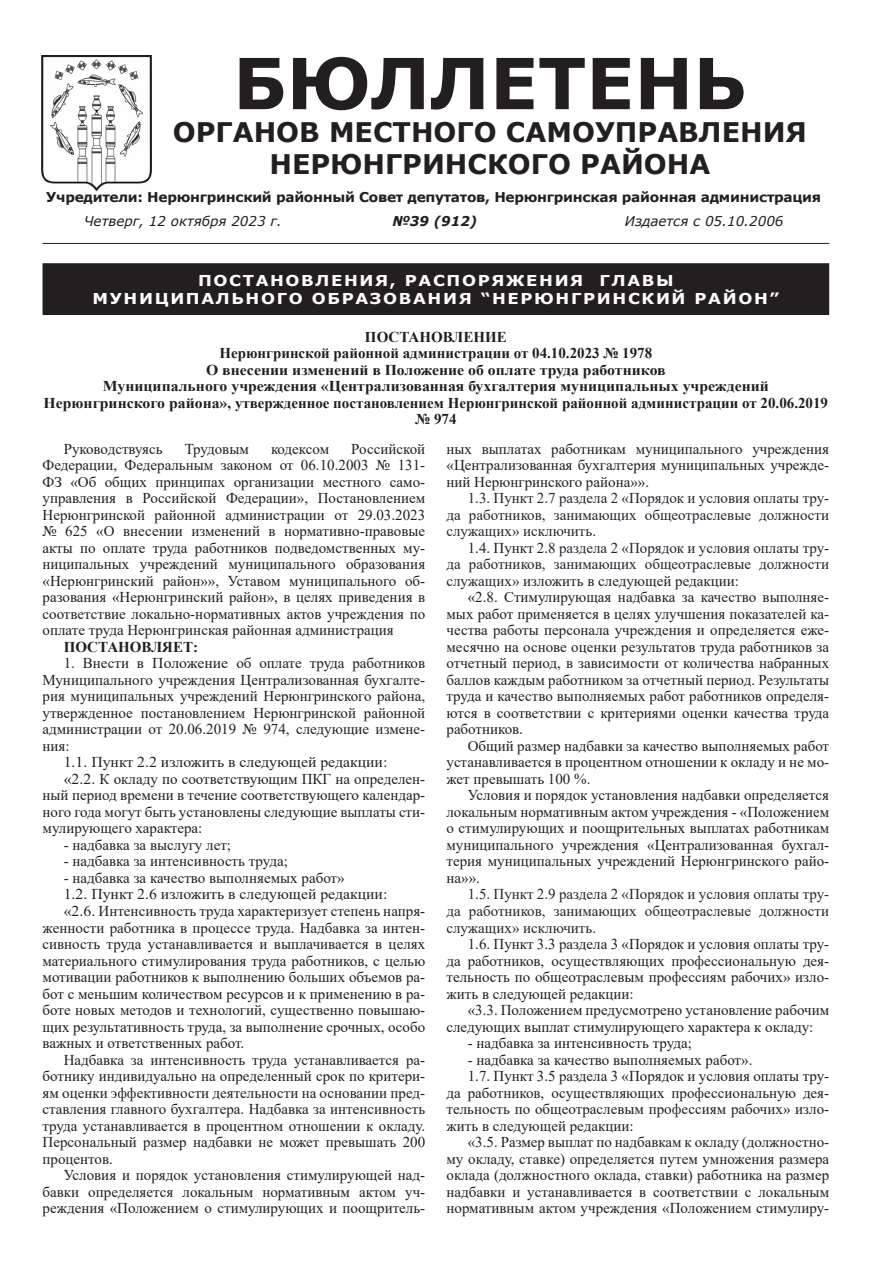
<style>
.page{position:relative;width:893px;height:1263px;background:#fff}
.page>*{position:absolute;margin:0;border:0;box-sizing:border-box;transform-origin:0 0}
.t1{font:700 70.5px "Verdana";color:#231f20}
.t2{font:700 27px "Verdana";color:#231f20}
.ТЕКСТ_ОСНОВА{font:15px/16.5px "Times New Roman";color:#231f20;text-align:justify}
.ТЕКСТ_ОСНОВА-2{font:15px/16.5px "Times New Roman";color:#231f20;text-align:justify;scale:1.05 1}
.ТЕКСТ_ОСНОВА-3{font:15px/16.5px "Times New Roman";color:#22272f;text-align:justify}
.ЗАГОЛОВОК_2_предл{font:700 15px/16.5px "Times New Roman";color:#231f20;text-align:center;scale:1.05 1}
.t3{font:700 15px "Verdana";letter-spacing:.1em;color:#fff;scale:1.1 1}
.ЗАГОЛОВОК_2_предл-2{font:700 15px "Times New Roman";color:#231f20}
.ТЕКСТ_ОСНОВА-4{font:700 15px "Times New Roman";color:#231f20}
.ТЕКСТ_ОСНОВА-5{font:15px "Times New Roman";letter-spacing:-.02em;color:#231f20}
.t4{font:700 13.5px "Verdana";letter-spacing:-.02em;color:#231f20}
.t5{font:italic 13.5px "Verdana";color:#231f20}
.t6{font:italic 700 13.5px "Verdana";color:#231f20}
.s1{color:#231f20}
</style>
<div class="page">
<hr style="left:43px;top:243px;width:786px;height:1px;background:#231f20">
<img style="left:41px;top:55px;width:110px;height:137px">
<div style="left:43px;top:264px;width:785px;height:50px;background:#231f20"></div>
<div style="left:43px;top:263px;width:786px;height:52px;border:2px solid #231f20"></div>
<p class="t1" style="left:233px;top:34px;width:515px">БЮЛЛЕТЕНЬ</p>
<p class="t2" style="left:173px;top:113px;width:636px">ОРГАНОВ МЕСТНОГО САМОУПРАВЛЕНИЯ</p>
<p class="t2" style="left:269px;top:145px;width:442px">НЕРЮНГРИНСКОГО РАЙОНА</p>
<p class="t4" style="left:46px;top:188px;width:776px">Учредители: Нерюнгринский районный Совет депутатов, Нерюнгринская районная администрация</p>
<p class="t5" style="left:84px;top:212px;width:199px">Четверг, 12 октября 2023 г.</p>
<p class="t6" style="left:392px;top:212px;width:86px">№39 (912)</p>
<p class="t5" style="left:625px;top:212px;width:160px">Издается с 05.10.2006</p>
<p class="t3" style="left:198px;top:270px;width:434px">ПОСТАНОВЛЕНИЯ, РАСПОРЯЖЕНИЯ ГЛАВЫ</p>
<p class="t3" style="left:93px;top:288px;width:626px">МУНИЦИПАЛЬНОГО ОБРАЗОВАНИЯ “НЕРЮНГРИНСКИЙ РАЙОН”</p>
<p class="ЗАГОЛОВОК_2_предл-2" style="left:365px;top:326px;width:143px">ПОСТАНОВЛЕНИЕ</p>
<p class="ЗАГОЛОВОК_2_предл-2" style="left:219px;top:342px;width:434px">Нерюнгринской районной администрации от 04.10.2023 № 1978</p>
<p class="ЗАГОЛОВОК_2_предл" style="left:206px;top:361px;width:439px">О внесении изменений в Положение об оплате труда работников</p>
<p class="ЗАГОЛОВОК_2_предл" style="left:44px;top:378px;width:749px">Муниципального учреждения «Централизованная бухгалтерия муниципальных учреждений<br>Нерюнгринского района», утвержденное постановлением Нерюнгринской районной администрации от 20.06.2019 № 974</p>
<p class="ТЕКСТ_ОСНОВА" style="left:64px;top:440px;width:100px">Руководствуясь</p>
<p class="ТЕКСТ_ОСНОВА" style="left:185px;top:440px;width:66px">Трудовым</p>
<p class="ТЕКСТ_ОСНОВА-5" style="left:271px;top:438px;width:60px">кодексом</p>
<p class="ТЕКСТ_ОСНОВА" style="left:446px;top:440px;width:384px">ных выплатах работникам муниципального учреждения «Централизованная бухгалтерия муниципальных учрежде&shy;ний Нерюнгринского района»».</p>
<p class="ТЕКСТ_ОСНОВА-3" style="left:446px;top:490px;width:384px;text-indent:21px">1.3. Пункт 2.7 раздела 2 «Порядок и условия оплаты тру&shy;да работников, занимающих общеотраслевые должности служащих» исключить.</p>
<p class="ТЕКСТ_ОСНОВА-3" style="left:446px;top:539px;width:384px;text-indent:21px"><span class="s1">1.4. Пункт 2.8</span> раздела 2 «Порядок и условия оплаты тру&shy;да работников, занимающих общеотраслевые должности служащих» <span class="s1">изложить в следующей редакции:</span></p>
<p class="ТЕКСТ_ОСНОВА" style="left:446px;top:589px;width:384px;text-indent:21px">«2.8. Стимулирующая надбавка за качество выполняе&shy;мых работ применяется в целях улучшения показателей ка&shy;чества работы персонала учреждения и определяется еже&shy;месячно на основе оценки результатов труда работников за отчетный период, в зависимости от количества набранных баллов каждым работником за отчетный период. Результаты труда и качество выполняемых работ работников определя&shy;ются в соответствии с критериями оценки качества труда работников.</p>
<p class="ТЕКСТ_ОСНОВА" style="left:446px;top:737px;width:384px;text-indent:21px">Общий размер надбавки за качество выполняемых работ устанавливается в процентном отношении к окладу и не мо&shy;жет превышать 100 %.</p>
<p class="ТЕКСТ_ОСНОВА" style="left:446px;top:787px;width:384px;text-indent:21px">Условия и порядок установления надбавки определяется локальным нормативным актом учреждения - «Положением о стимулирующих и поощрительных выплатах работникам муниципального учреждения «Централизованная бухгал&shy;терия муниципальных учреждений Нерюнгринского райо&shy;на»».</p>
<p class="ТЕКСТ_ОСНОВА-3" style="left:446px;top:886px;width:384px;text-indent:21px">1.5. Пункт 2.9 раздела 2 «Порядок и условия оплаты тру&shy;да работников, занимающих общеотраслевые должности служащих» исключить.</p>
<p class="ТЕКСТ_ОСНОВА" style="left:446px;top:935px;width:384px;text-indent:21px">1.6. Пункт 3.3 раздела 3 «Порядок и условия оплаты тру&shy;да работников, осуществляющих профессиональную дея&shy;тельность по общеотраслевым профессиям рабочих» изло&shy;жить в следующей редакции:</p>
<p class="ТЕКСТ_ОСНОВА" style="left:446px;top:1001px;width:384px;text-indent:21px">«3.3. Положением предусмотрено установление рабочим следующих выплат стимулирующего характера к окладу:</p>
<p class="ТЕКСТ_ОСНОВА" style="left:468px;top:1034px;width:226px">- надбавка за интенсивность труда;</p>
<p class="ТЕКСТ_ОСНОВА" style="left:468px;top:1051px;width:286px">- надбавка за качество выполняемых работ».</p>
<p class="ТЕКСТ_ОСНОВА" style="left:446px;top:1067px;width:384px;text-indent:21px">1.7. Пункт 3.5 раздела 3 «Порядок и условия оплаты тру&shy;да работников, осуществляющих профессиональную дея&shy;тельность по общеотраслевым профессиям рабочих» изло&shy;жить в следующей редакции:</p>
<p class="ТЕКСТ_ОСНОВА" style="left:446px;top:1133px;width:384px;text-indent:21px">«3.5. Размер выплат по надбавкам к окладу (должностно&shy;му окладу, ставке) определяется путем умножения размера оклада (должностного оклада, ставки) работника на размер надбавки и устанавливается в соответствии с локальным нормативным актом учреждения «Положением стимулиру-</p>
<p class="ТЕКСТ_ОСНОВА" style="left:43px;top:440px;width:384px;text-indent:309px">Российской Федерации, Федеральным законом от 06.10.2003 № 131- ФЗ «Об общих принципах организации местного само&shy;управления в Российской Федерации», Постановлением Нерюнгринской районной администрации от 29.03.2023 № 625 «О внесении изменений в нормативно-правовые акты по оплате труда работников подведомственных му&shy;ниципальных учреждений муниципального образования «Нерюнгринский район»», Уставом муниципального об&shy;разования «Нерюнгринский район», в целях приведения в соответствие локально-нормативных актов учреждения по оплате труда Нерюнгринская районная администрация</p>
<p class="ТЕКСТ_ОСНОВА-4" style="left:64px;top:636px;width:136px">ПОСТАНОВЛЯЕТ:</p>
<p class="ТЕКСТ_ОСНОВА" style="left:43px;top:655px;width:384px;text-indent:21px">1. Внести в Положение об оплате труда работников Муниципального учреждения Централизованная бухгалте&shy;рия муниципальных учреждений Нерюнгринского района, утвержденное постановлением Нерюнгринской районной администрации от 20.06.2019 № 974, следующие измене&shy;ния:</p>
<p class="ТЕКСТ_ОСНОВА-2" style="left:64px;top:754px;width:310px">1.1. Пункт 2.2 изложить в следующей редакции:</p>
<p class="ТЕКСТ_ОСНОВА-2" style="left:43px;top:770px;width:366px;text-indent:21px">«2.2. К окладу по соответствующим ПКГ на определен&shy;ный период времени в течение соответствующего календар&shy;ного года могут быть установлены следующие выплаты сти&shy;мулирующего характера:</p>
<p class="ТЕКСТ_ОСНОВА" style="left:64px;top:836px;width:169px">- надбавка за выслугу лет;</p>
<p class="ТЕКСТ_ОСНОВА" style="left:64px;top:853px;width:226px">- надбавка за интенсивность труда;</p>
<p class="ТЕКСТ_ОСНОВА" style="left:64px;top:869px;width:282px">- надбавка за качество выполняемых работ»</p>
<p class="ТЕКСТ_ОСНОВА-2" style="left:64px;top:886px;width:310px">1.2. Пункт 2.6 изложить в следующей редакции:</p>
<p class="ТЕКСТ_ОСНОВА-2" style="left:43px;top:902px;width:366px;text-indent:21px">«2.6. Интенсивность труда характеризует степень напря&shy;женности работника в процессе труда. Надбавка за интен&shy;сивность труда устанавливается и выплачивается в целях материального стимулирования труда работников, с целью мотивации работников к выполнению больших объемов ра&shy;бот с меньшим количеством ресурсов и к применению в ра&shy;боте новых методов и технологий, существенно повышаю&shy;щих результативность труда, за выполнение срочных, особо важных и ответственных работ.</p>
<p class="ТЕКСТ_ОСНОВА" style="left:43px;top:1051px;width:384px;text-indent:21px">Надбавка за интенсивность труда устанавливается ра&shy;ботнику индивидуально на определенный срок по критери&shy;ям оценки эффективности деятельности на основании пред&shy;ставления главного бухгалтера. Надбавка за интенсивность труда устанавливается в процентном отношении к окладу.<br>Персональный размер надбавки не может превышать 200 процентов.</p>
<p class="ТЕКСТ_ОСНОВА" style="left:43px;top:1166px;width:384px;text-indent:21px">Условия и порядок установления стимулирующей над&shy;бавки определяется локальным нормативным актом уч&shy;реждения «Положением о стимулирующих и поощритель-</p>
</div>
